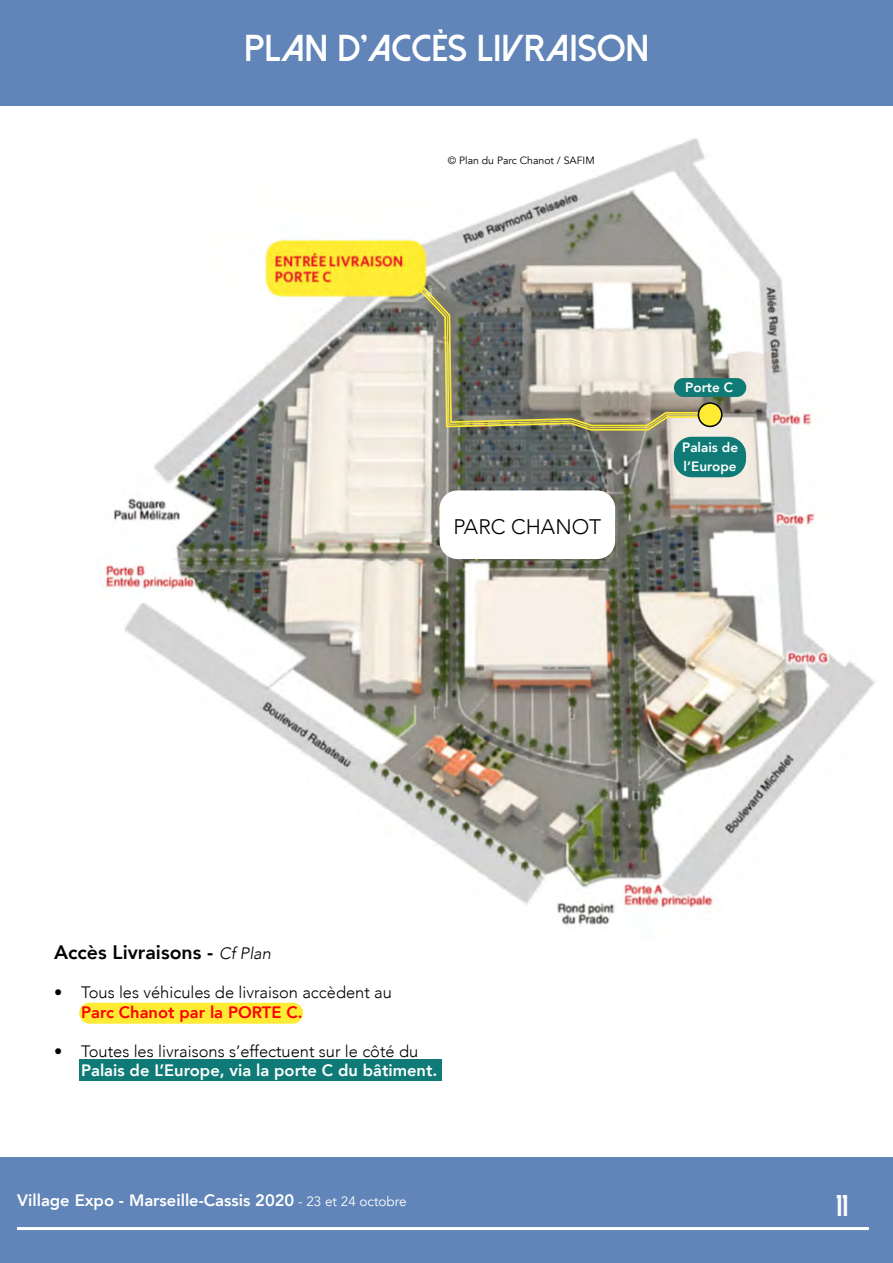
<style>
.page{position:relative;width:893px;height:1263px;background:#fff}
.page>*{position:absolute;margin:0;border:0;box-sizing:border-box;transform-origin:0 0}
.t1{font:800 37.5px "Dolce Vita";color:#fff}
.t2{font:800 30px "Dolce Vita";color:#fff}
.AVENIR_LIGHT{font:300 21px "Avenir";color:#000}
.AVENIR_LIGHT-2{font:800 19.5px "Avenir";color:#000}
.t3{font:300 16.5px/19.5px "Avenir";color:#000}
.t4{font:800 16.5px "Avenir";color:#fff}
.AVENIR_LIGHT-3{font:800 13.5px "Avenir";color:#fff}
.t5{font:10.5px "Avenir";color:#000}
.s1{font-weight:300;font-style:italic;font-size:16.5px}
.s2{font-weight:800;color:#f00}
.s3{font-weight:800;color:#fff}
.s4{font-weight:400;font-size:13.5px}
</style>
<div class="page">
<div style="left:0;top:0;width:893px;height:105px;background:#6185b8"></div>
<div style="left:0;top:1158px;width:893px;height:105px;background:#6185b8"></div>
<hr style="left:17px;top:1227px;width:852px;height:3px;background:#fff">
<div style="left:79px;top:1003px;width:224px;height:21px;background:#feec34;border-radius:10px"></div>
<div style="left:79px;top:1060px;width:363px;height:21px;background:#107b76"></div>
<img style="left:103px;top:180px;width:773px;height:745px">
<svg style="left:421px;top:105px;width:285px;height:183px"></svg>
<svg style="left:418px;top:288px;width:288px;height:144px;background:#a3a192"></svg>
<div style="left:440px;top:490px;width:175px;height:69px;background:#fff;border-radius:18px"></div>
<div style="left:492px;top:587px;width:99px;height:69px;background:#f8f0e6;border-radius:18px"></div>
<div style="left:674px;top:437px;width:72px;height:40px;background:#107b76;border-radius:18px"></div>
<div style="left:698px;top:403px;width:24px;height:23px;background:#feec34;border-radius:50%"></div>
<div style="left:698px;top:402px;width:24px;height:25px;border:2px solid #000;border-radius:50%"></div>
<div style="left:674px;top:378px;width:72px;height:19px;background:#107b76;border-radius:9px"></div>
<p class="t1" style="left:244px;top:29px;width:406px">PLAN D’ACCÈS LIVRAISON</p>
<p class="t5" style="left:448px;top:154px;width:148px">© Plan du Parc Chanot / SAFIM</p>
<p class="AVENIR_LIGHT" style="left:453px;top:515px;width:149px">PARC CHANOT</p>
<p class="AVENIR_LIGHT-3" style="left:685px;top:376px;width:49px">Porte C</p>
<p class="AVENIR_LIGHT-3" style="left:682px;top:437px;width:58px">Palais de</p>
<p class="AVENIR_LIGHT-3" style="left:684px;top:456px;width:55px">l’Europe</p>
<p class="AVENIR_LIGHT-2" style="left:54px;top:937px;width:218px">Accès Livraisons - <span class="s1">Cf Plan</span></p>
<p class="t3" style="left:81px;top:983px;width:312px;text-indent:-27px">• Tous les véhicules de livraison accèdent au<br><span class="s2">Parc Chanot par la PORTE C.</span></p>
<p class="t3" style="left:81px;top:1041px;width:358px;text-indent:-27px">• Toutes les livraisons s’effectuent sur le côté du<br><span class="s3">Palais de L’Europe, via la porte C du bâtiment.</span></p>
<p class="t4" style="left:17px;top:1187px;width:391px">Village Expo - Marseille-Cassis 2020 <span class="s4">- 23 et 24 octobre</span></p>
<p class="t2" style="left:836px;top:1190px;width:13px">11</p>
</div>
